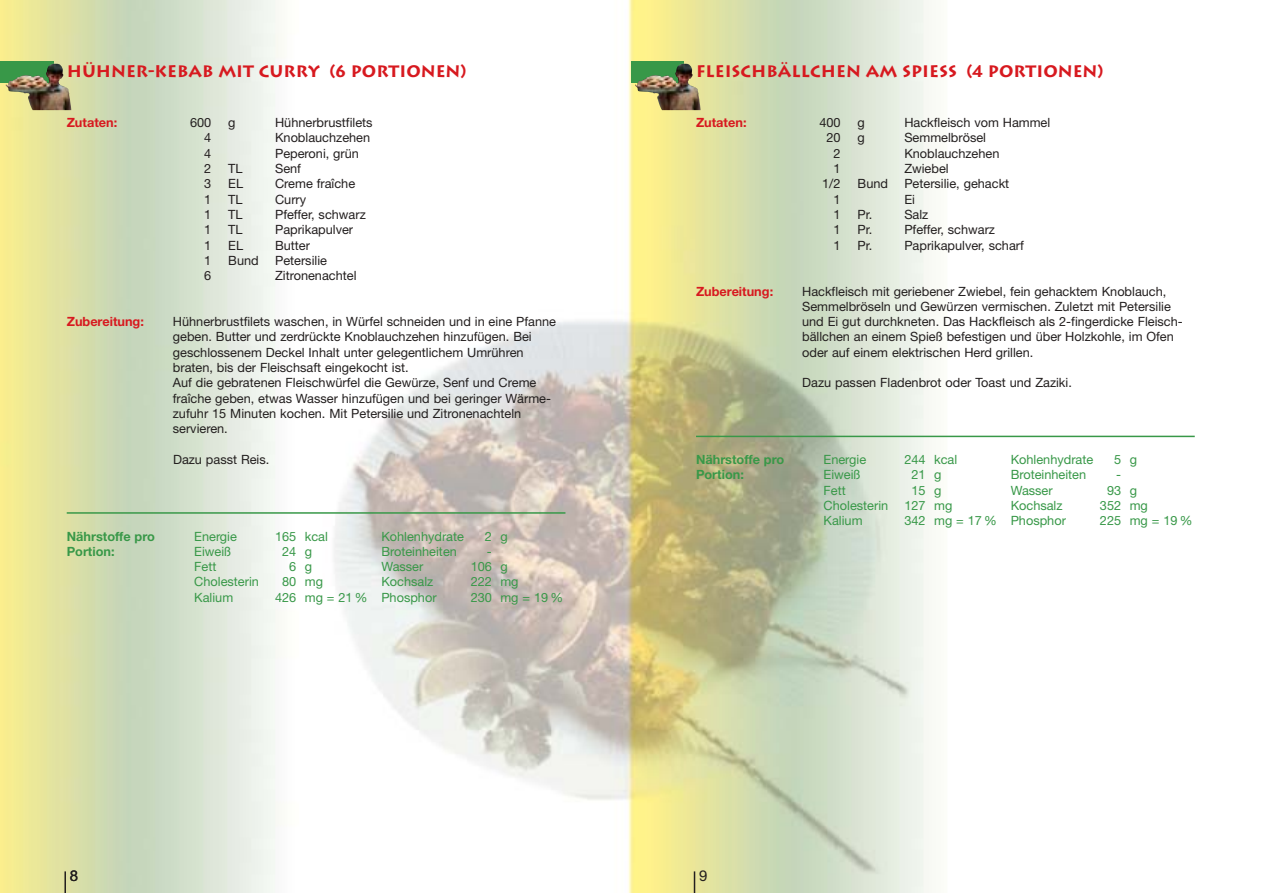
<style>
.page{position:relative;width:1263px;height:893px;background:#fff}
.page>*{position:absolute;margin:0;border:0;box-sizing:border-box;transform-origin:0 0}
.t1{font:700 16.5px "Lithos";color:#d7191f}
.t2{font:15px "Helvetica Neue";color:#231f1f}
.t3{font:12.75px/15.3px "Helvetica Neue";color:#231f1f}
.t4{font:12.75px "Helvetica Neue";color:#389848}
.t5{font:700 12.75px "Helvetica Neue";color:#389848}
.t6{font:700 12.75px "Helvetica Neue";color:#d7191f}
</style>
<div class="page">
<img style="left:0;top:0;width:1195px;height:892px">
<svg style="left:694px;top:871px;width:1px;height:21px"></svg>
<hr style="left:64px;top:871px;width:2px;height:21px;background:#231f1f">
<div style="left:631px;top:61px;width:52px;height:22px;background:#389848"></div>
<div style="left:0;top:61px;width:54px;height:22px;background:#389848"></div>
<hr style="left:696px;top:435px;width:499px;height:2px;background:#389848">
<hr style="left:67px;top:512px;width:498px;height:1px;background:#389848">
<img style="left:6px;top:63px;width:65px;height:47px">
<img style="left:635px;top:63px;width:66px;height:47px">
<p class="t1" style="left:67px;top:61px;width:401px">HÜHNER-KEBAB MIT CURRY (6 PORTIONEN)</p>
<p class="t6" style="left:67px;top:118px;width:52px">Zutaten:</p>
<p class="t3" style="left:190px;top:116px;width:23px">600</p>
<p class="t3" style="left:228px;top:116px;width:9px">g</p>
<p class="t3" style="left:275px;top:116px;width:99px">Hühnerbrustfilets</p>
<p class="t3" style="left:204px;top:131px;width:9px">4</p>
<p class="t3" style="left:275px;top:131px;width:97px">Knoblauchzehen</p>
<p class="t3" style="left:204px;top:147px;width:9px">4</p>
<p class="t3" style="left:275px;top:147px;width:85px">Peperoni, grün</p>
<p class="t3" style="left:204px;top:162px;width:9px">2</p>
<p class="t3" style="left:228px;top:162px;width:16px">TL</p>
<p class="t3" style="left:275px;top:162px;width:27px">Senf</p>
<p class="t3" style="left:204px;top:177px;width:9px">3</p>
<p class="t3" style="left:228px;top:177px;width:16px">EL</p>
<p class="t3" style="left:275px;top:177px;width:82px">Creme fraîche</p>
<p class="t3" style="left:204px;top:193px;width:9px">1</p>
<p class="t3" style="left:228px;top:193px;width:16px">TL</p>
<p class="t3" style="left:275px;top:193px;width:33px">Curry</p>
<p class="t3" style="left:204px;top:208px;width:9px">1</p>
<p class="t3" style="left:228px;top:208px;width:16px">TL</p>
<p class="t3" style="left:275px;top:208px;width:92px">Pfeffer, schwarz</p>
<p class="t3" style="left:204px;top:223px;width:9px">1</p>
<p class="t3" style="left:228px;top:223px;width:16px">TL</p>
<p class="t3" style="left:275px;top:223px;width:80px">Paprikapulver</p>
<p class="t3" style="left:204px;top:239px;width:9px">1</p>
<p class="t3" style="left:228px;top:239px;width:16px">EL</p>
<p class="t3" style="left:275px;top:239px;width:36px">Butter</p>
<p class="t3" style="left:204px;top:254px;width:9px">1</p>
<p class="t3" style="left:228px;top:254px;width:32px">Bund</p>
<p class="t3" style="left:275px;top:254px;width:53px">Petersilie</p>
<p class="t3" style="left:204px;top:269px;width:9px">6</p>
<p class="t3" style="left:275px;top:269px;width:83px">Zitronenachtel</p>
<p class="t6" style="left:67px;top:317px;width:79px">Zubereitung:</p>
<p class="t3" style="left:173px;top:315px;width:385px">Hühnerbrustfilets waschen, in Würfel schneiden und in eine Pfanne geben. Butter und zerdrückte Knoblauchzehen hinzufügen. Bei geschlossenem Deckel Inhalt unter gelegentlichem Umrühren braten, bis der Fleischsaft eingekocht ist.<br>Auf die gebratenen Fleischwürfel die Gewürze, Senf und Creme fraîche geben, etwas Wasser hinzufügen und bei geringer Wärme&shy;zufuhr 15 Minuten kochen. Mit Petersilie und Zitronenachteln servieren.</p>
<p class="t3" style="left:173px;top:453px;width:98px">Dazu passt Reis.</p>
<p class="t5" style="left:67px;top:531px;width:90px">Nährstoffe pro</p>
<p class="t4" style="left:194px;top:531px;width:44px">Energie</p>
<p class="t4" style="left:275px;top:531px;width:54px">165 kcal</p>
<p class="t4" style="left:381px;top:531px;width:84px">Kohlenhydrate</p>
<p class="t4" style="left:485px;top:531px;width:24px">2 g</p>
<p class="t5" style="left:67px;top:546px;width:49px">Portion:</p>
<p class="t4" style="left:194px;top:546px;width:39px">Eiweiß</p>
<p class="t4" style="left:282px;top:546px;width:31px">24 g</p>
<p class="t4" style="left:381px;top:546px;width:77px">Broteinheiten</p>
<p class="t4" style="left:487px;top:546px;width:6px">-</p>
<p class="t4" style="left:194px;top:562px;width:24px">Fett</p>
<p class="t4" style="left:289px;top:562px;width:24px">6 g</p>
<p class="t4" style="left:381px;top:562px;width:44px">Wasser</p>
<p class="t4" style="left:471px;top:562px;width:39px">106 g</p>
<p class="t4" style="left:194px;top:577px;width:66px">Cholesterin</p>
<p class="t4" style="left:282px;top:577px;width:42px">80 mg</p>
<p class="t4" style="left:381px;top:577px;width:53px">Kochsalz</p>
<p class="t4" style="left:471px;top:577px;width:49px">222 mg</p>
<p class="t4" style="left:194px;top:592px;width:40px">Kalium</p>
<p class="t4" style="left:275px;top:592px;width:163px">426 mg = 21 % Phosphor</p>
<p class="t4" style="left:471px;top:592px;width:94px">230 mg = 19 %</p>
<p class="t1" style="left:696px;top:61px;width:409px">FLEISCHBÄLLCHEN AM SPIEß (4 PORTIONEN)</p>
<p class="t6" style="left:696px;top:118px;width:52px">Zutaten:</p>
<p class="t3" style="left:819px;top:116px;width:23px">400</p>
<p class="t3" style="left:858px;top:116px;width:9px">g</p>
<p class="t3" style="left:904px;top:116px;width:147px">Hackfleisch vom Hammel</p>
<p class="t3" style="left:826px;top:131px;width:16px">20</p>
<p class="t3" style="left:858px;top:131px;width:9px">g</p>
<p class="t3" style="left:904px;top:131px;width:83px">Semmelbrösel</p>
<p class="t3" style="left:834px;top:147px;width:9px">2</p>
<p class="t3" style="left:904px;top:147px;width:97px">Knoblauchzehen</p>
<p class="t3" style="left:834px;top:162px;width:9px">1</p>
<p class="t3" style="left:904px;top:162px;width:46px">Zwiebel</p>
<p class="t3" style="left:822px;top:177px;width:20px">1/2</p>
<p class="t3" style="left:858px;top:177px;width:32px">Bund</p>
<p class="t3" style="left:904px;top:177px;width:106px">Petersilie, gehackt</p>
<p class="t3" style="left:834px;top:193px;width:9px">1</p>
<p class="t3" style="left:904px;top:193px;width:12px">Ei</p>
<p class="t3" style="left:834px;top:208px;width:9px">1</p>
<p class="t3" style="left:858px;top:208px;width:16px">Pr.</p>
<p class="t3" style="left:904px;top:208px;width:26px">Salz</p>
<p class="t3" style="left:834px;top:223px;width:9px">1</p>
<p class="t3" style="left:858px;top:223px;width:16px">Pr.</p>
<p class="t3" style="left:904px;top:223px;width:92px">Pfeffer, schwarz</p>
<p class="t3" style="left:834px;top:239px;width:9px">1</p>
<p class="t3" style="left:858px;top:239px;width:16px">Pr.</p>
<p class="t3" style="left:904px;top:239px;width:121px">Paprikapulver, scharf</p>
<p class="t6" style="left:696px;top:286px;width:79px">Zubereitung:</p>
<p class="t3" style="left:802px;top:284px;width:382px">Hackfleisch mit geriebener Zwiebel, fein gehacktem Knoblauch, Semmelbröseln und Gewürzen vermischen. Zuletzt mit Petersilie und Ei gut durchkneten. Das Hackfleisch als 2-fingerdicke Fleisch&shy;bällchen an einem Spieß befestigen und über Holzkohle, im Ofen oder auf einem elektrischen Herd grillen.</p>
<p class="t3" style="left:802px;top:376px;width:271px">Dazu passen Fladenbrot oder Toast und Zaziki.</p>
<p class="t5" style="left:696px;top:455px;width:90px">Nährstoffe pro</p>
<p class="t4" style="left:824px;top:455px;width:44px">Energie</p>
<p class="t4" style="left:904px;top:455px;width:54px">244 kcal</p>
<p class="t4" style="left:1011px;top:455px;width:84px">Kohlenhydrate</p>
<p class="t4" style="left:1114px;top:455px;width:24px">5 g</p>
<p class="t5" style="left:696px;top:470px;width:49px">Portion:</p>
<p class="t4" style="left:824px;top:470px;width:39px">Eiweiß</p>
<p class="t4" style="left:911px;top:470px;width:31px">21 g</p>
<p class="t4" style="left:1011px;top:470px;width:77px">Broteinheiten</p>
<p class="t4" style="left:1116px;top:470px;width:6px">-</p>
<p class="t4" style="left:824px;top:485px;width:24px">Fett</p>
<p class="t4" style="left:911px;top:485px;width:31px">15 g</p>
<p class="t4" style="left:1011px;top:485px;width:44px">Wasser</p>
<p class="t4" style="left:1107px;top:485px;width:31px">93 g</p>
<p class="t4" style="left:824px;top:500px;width:66px">Cholesterin</p>
<p class="t4" style="left:904px;top:500px;width:49px">127 mg</p>
<p class="t4" style="left:1011px;top:500px;width:53px">Kochsalz</p>
<p class="t4" style="left:1100px;top:500px;width:49px">352 mg</p>
<p class="t4" style="left:824px;top:516px;width:40px">Kalium</p>
<p class="t4" style="left:904px;top:516px;width:163px">342 mg = 17 % Phosphor</p>
<p class="t4" style="left:1100px;top:516px;width:94px">225 mg = 19 %</p>
<p class="t2" style="left:70px;top:870px;width:10px">8</p>
<p class="t2" style="left:699px;top:870px;width:10px">9</p>
</div>
